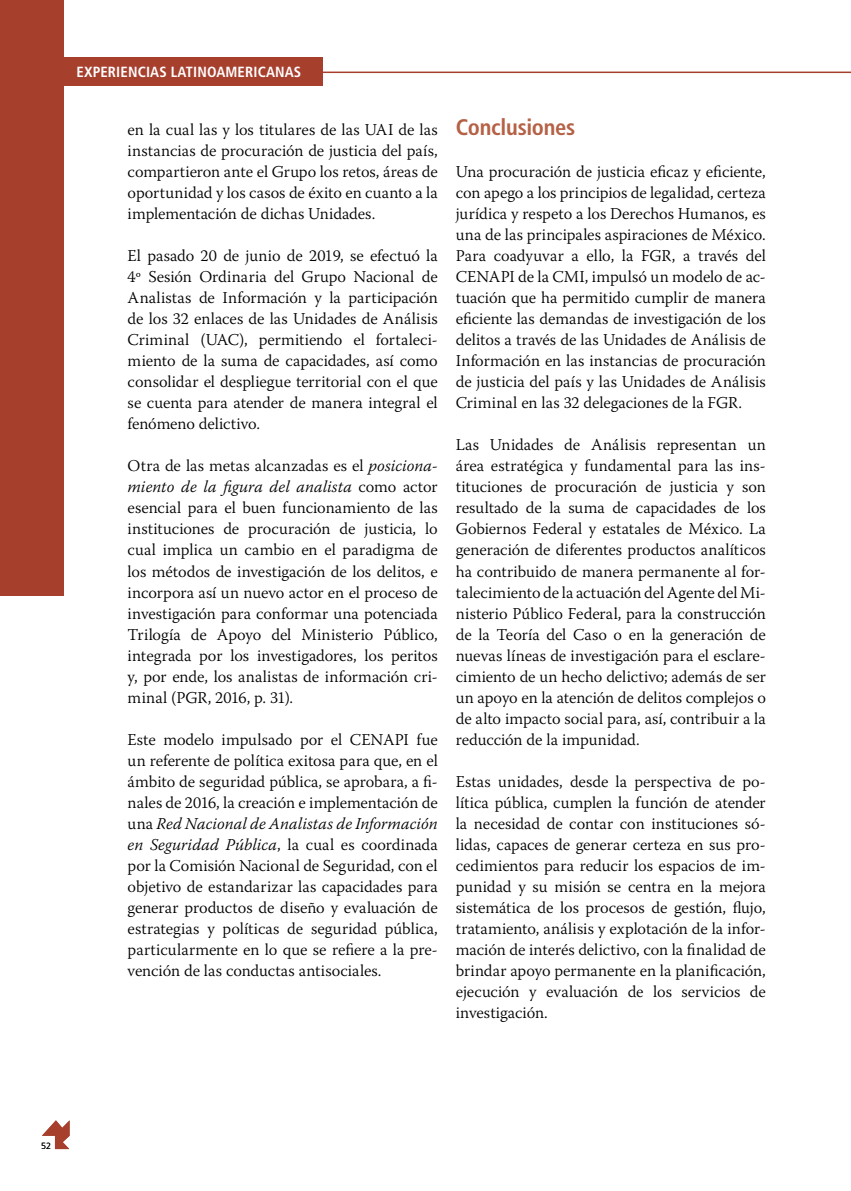
<style>
.page{position:relative;width:851px;height:1191px;background:#fff}
.page>*{position:absolute;margin:0;border:0;box-sizing:border-box;transform-origin:0 0}
.SJ_TC_titulo_1{font:700 condensed 22.5px "Frutiger LT Std";letter-spacing:-.01em;color:#b56145}
.SJ_texto_principal{font:300 16.5px/21px "Warnock Pro";letter-spacing:-.005em;color:#000;text-align:justify}
.t1{font:700 condensed 14.7px "Frutiger LT Std";letter-spacing:.01em;color:#fff}
.t2{font:300 9px "Frutiger LT Std";color:#000}
.s1{font-style:italic}
</style>
<div class="page">
<hr style="left:0;top:72px;width:850px;height:1px;background:#a73f2d">
<svg style="left:42px;top:1120px;width:28px;height:29px"></svg>
<div style="left:0;top:0;width:64px;height:595px;background:#a73f2d"></div>
<div style="left:0;top:57px;width:322px;height:29px;background:#a73f2d"></div>
<p class="t1" style="left:77px;top:63px;width:226px">EXPERIENCIAS LATINOAMERICANAS</p>
<p class="SJ_texto_principal" style="left:128px;top:119px;width:311px">en la cual las y los titulares de las UAI de las instancias de procuración de justicia del país, compartieron ante el Grupo los retos, áreas de oportunidad y los casos de éxito en cuanto a la implementación de dichas Unidades.</p>
<p class="SJ_texto_principal" style="left:128px;top:245px;width:311px">El pasado 20 de junio de 2019, se efectuó la 4º Sesión Ordinaria del Grupo Nacional de Analistas de Información y la participación de los 32 enlaces de las Unidades de Análisis Criminal (UAC), permitiendo el fortaleci&shy;miento de la suma de capacidades, así como consolidar el despliegue territorial con el que se cuenta para atender de manera integral el fenómeno delictivo.</p>
<p class="SJ_texto_principal" style="left:128px;top:455px;width:311px">Otra de las metas alcanzadas es el <span class="s1">posiciona&shy;miento de la figura del analista</span> como actor esencial para el buen funcionamiento de las instituciones de procuración de justicia, lo cual implica un cambio en el paradigma de los métodos de investigación de los delitos, e incorpora así un nuevo actor en el proceso de investigación para conformar una potenciada Trilogía de Apoyo del Ministerio Público, integrada por los investigadores, los peritos y, por ende, los analistas de información cri&shy;minal (PGR, 2016, p. 31).</p>
<p class="SJ_texto_principal" style="left:128px;top:728px;width:311px">Este modelo impulsado por el CENAPI fue un referente de política exitosa para que, en el ámbito de seguridad pública, se aprobara, a fi&shy;nales de 2016, la creación e implementación de una <span class="s1">Red Nacional de Analistas de Información en Seguridad Pública</span>, la cual es coordinada por la Comisión Nacional de Seguridad, con el objetivo de estandarizar las capacidades para generar productos de diseño y evaluación de estrategias y políticas de seguridad pública, particularmente en lo que se refiere a la pre&shy;vención de las conductas antisociales.</p>
<p class="SJ_TC_titulo_1" style="left:455px;top:114px;width:121px">Conclusiones</p>
<p class="SJ_texto_principal" style="left:455px;top:161px;width:311px">Una procuración de justicia eficaz y eficiente, con apego a los principios de legalidad, certeza jurídica y respeto a los Derechos Humanos, es una de las principales aspiraciones de México.<br>Para coadyuvar a ello, la FGR, a través del CENAPI de la CMI, impulsó un modelo de ac&shy;tuación que ha permitido cumplir de manera eficiente las demandas de investigación de los delitos a través de las Unidades de Análisis de Información en las instancias de procuración de justicia del país y las Unidades de Análisis Criminal en las 32 delegaciones de la FGR.</p>
<p class="SJ_texto_principal" style="left:455px;top:434px;width:311px">Las Unidades de Análisis representan un área estratégica y fundamental para las ins&shy;tituciones de procuración de justicia y son resultado de la suma de capacidades de los Gobiernos Federal y estatales de México. La generación de diferentes productos analíticos ha contribuido de manera permanente al for&shy;talecimiento de la actuación del Agente del Mi&shy;nisterio Público Federal, para la construcción de la Teoría del Caso o en la generación de nuevas líneas de investigación para el esclare&shy;cimiento de un hecho delictivo; además de ser un apoyo en la atención de delitos complejos o de alto impacto social para, así, contribuir a la reducción de la impunidad.</p>
<p class="SJ_texto_principal" style="left:455px;top:770px;width:311px">Estas unidades, desde la perspectiva de po&shy;lítica pública, cumplen la función de atender la necesidad de contar con instituciones só&shy;lidas, capaces de generar certeza en sus pro&shy;cedimientos para reducir los espacios de im&shy;punidad y su misión se centra en la mejora sistemática de los procesos de gestión, flujo, tratamiento, análisis y explotación de la infor&shy;mación de interés delictivo, con la finalidad de brindar apoyo permanente en la planificación, ejecución y evaluación de los servicios de investigación.</p>
<p class="t2" style="left:41px;top:1140px;width:12px">52</p>
</div>
